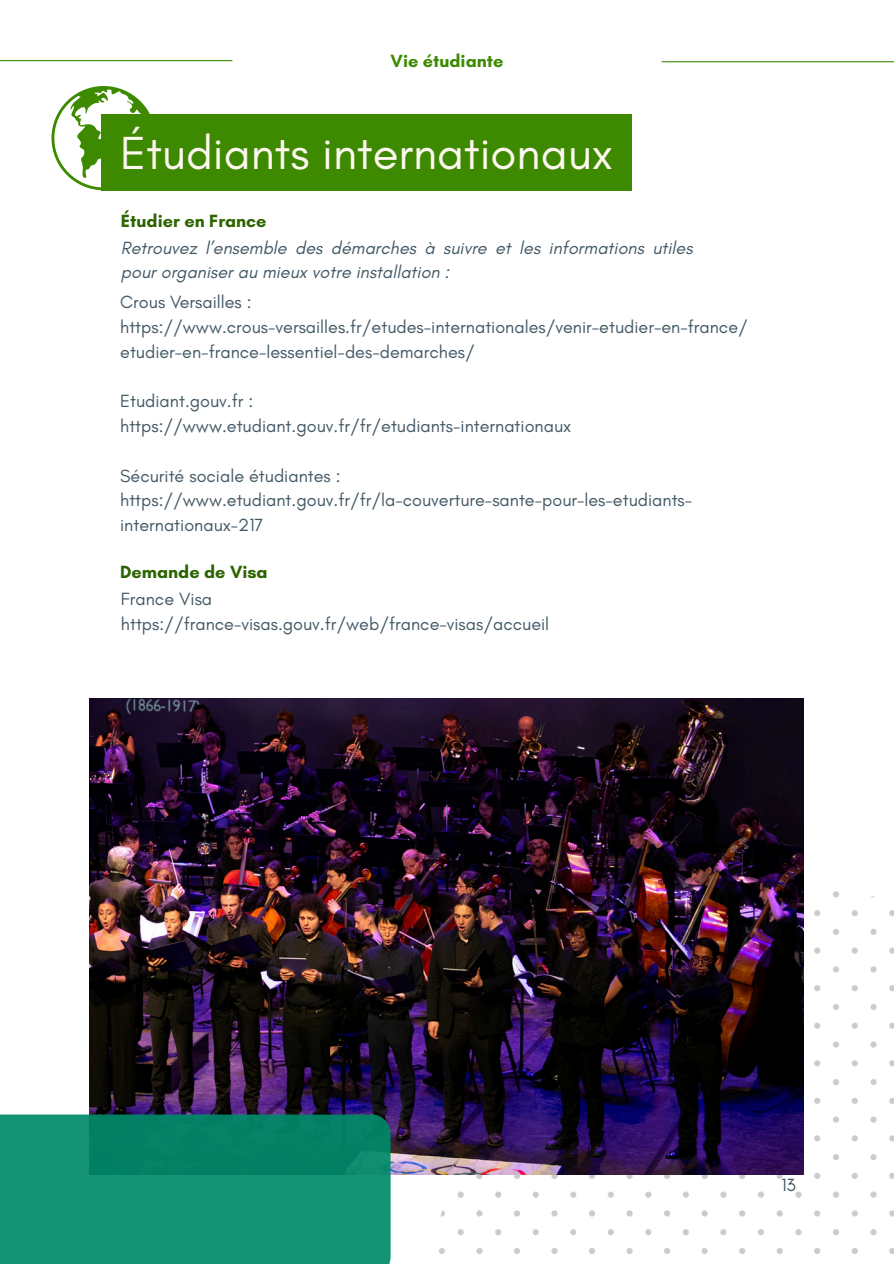
<style>
.page{position:relative;width:894px;height:1264px;background:#fff}
.page>*{position:absolute;margin:0;border:0;box-sizing:border-box;transform-origin:0 0}
.t1{font:47.25px "Glacial Indifference";color:#fdf7f0}
.t2{font:18px/24.8px "Glacial Indifference";color:#435966}
.t3{font:italic 18px/24.8px "Glacial Indifference";color:#435966}
.t4{font:700 18px "Glacial Indifference";color:#2d6402}
.t5{font:700 18px "Glacial Indifference";color:#3d8a00}
</style>
<div class="page">
<svg style="left:51px;top:86px;width:99px;height:104px"></svg>
<div style="left:101px;top:114px;width:530px;height:77px;background:#3d8a00"></div>
<svg style="left:437px;top:886px;width:456px;height:368px"></svg>
<img style="left:89px;top:698px;width:714px;height:476px">
<div style="left:0;top:1114px;width:390px;height:149px;background:linear-gradient(to bottom,#068366,#199879)"></div>
<hr style="left:0;top:60px;width:232px;height:1px;background:#3d8a00">
<hr style="left:661px;top:61px;width:232px;height:1px;background:#3d8a00">
<p class="t5" style="left:390px;top:50px;width:114px">Vie étudiante</p>
<h1 class="t1" style="left:120px;top:124px;width:494px">Étudiants internationaux</h1>
<p class="t4" style="left:121px;top:210px;width:147px">Étudier en France</p>
<p class="t3" style="left:121px;top:235px;width:573px">Retrouvez l’ensemble des démarches à suivre et les informations utiles pour organiser au mieux votre installation :</p>
<p class="t2" style="left:120px;top:289px;width:629px">Crous Versailles : https://www.crous-versailles.fr/etudes-internationales/venir-etudier-en-france/ etudier-en-france-lessentiel-des-demarches/</p>
<p class="t2" style="left:120px;top:388px;width:452px">Etudiant.gouv.fr : https://www.etudiant.gouv.fr/fr/etudiants-internationaux</p>
<p class="t2" style="left:120px;top:463px;width:573px">Sécurité sociale étudiantes : https://www.etudiant.gouv.fr/fr/la-couverture-sante-pour-les-etudiants&shy;internationaux-217</p>
<p class="t4" style="left:120px;top:560px;width:149px">Demande de Visa</p>
<p class="t2" style="left:121px;top:586px;width:429px">France Visa https://france-visas.gouv.fr/web/france-visas/accueil</p>
<p class="t2" style="left:781px;top:1172px;width:16px">13</p>
</div>
